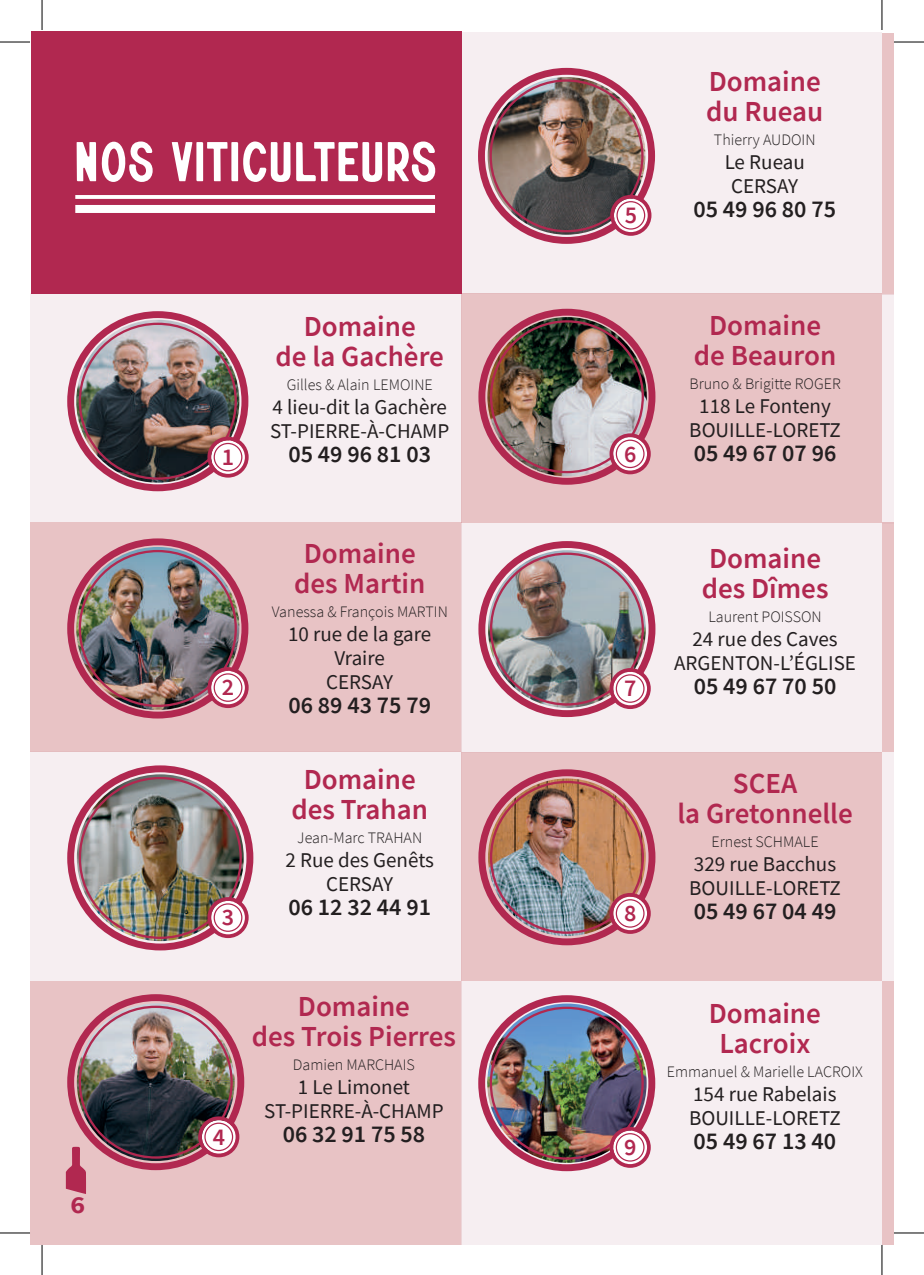
<style>
.page{position:relative;width:924px;height:1275px;background:#fff}
.page>*{position:absolute;margin:0;border:0;box-sizing:border-box;transform-origin:0 0}
.t1{font:56px "Athena";letter-spacing:-.03em;color:#fff}
.t2{font:600 29px/30px "Source Sans Pro";color:#b12850;text-align:center}
.t3{font:700 24.8px "Source Sans Pro";color:#b12850;scale:1.12 1}
.t4{font:600 24px "Source Sans Pro";color:#231f20}
.t5{font:600 24px "Source Sans Pro";color:#b12850}
.t6{font:21px/24px "Source Sans Pro";color:#231f20;text-align:center}
.t7{font:300 16px "Source Sans Pro";color:#231f20}
</style>
<div class="page">
<div style="left:31px;top:752px;width:431px;height:229px;background:#f6eef1"></div>
<div style="left:462px;top:32px;width:419px;height:261px;background:#f6eef1"></div>
<div style="left:31px;top:293px;width:431px;height:229px;background:#f6eef1"></div>
<img style="left:76px;top:320px;width:163px;height:163px;border-radius:81px">
<div style="left:67px;top:311px;width:181px;height:180px;border:7px solid #b12850;border-radius:50%"></div>
<div style="left:31px;top:522px;width:430px;height:230px;background:#e8c3c5"></div>
<img style="left:76px;top:547px;width:163px;height:163px;border-radius:81px">
<div style="left:67px;top:538px;width:181px;height:180px;border:7px solid #b12850;border-radius:50%"></div>
<div style="left:31px;top:981px;width:430px;height:263px;background:#e8c3c5"></div>
<img style="left:77px;top:774px;width:166px;height:167px;border-radius:83px">
<div style="left:67px;top:765px;width:186px;height:185px;border:7px solid #b12850;border-radius:50%"></div>
<div style="left:881px;top:33px;width:11px;height:261px;background:#e8c3c5"></div>
<div style="left:461px;top:523px;width:420px;height:229px;background:#f6eef1"></div>
<div style="left:461px;top:293px;width:420px;height:230px;background:#e8c3c5"></div>
<div style="left:461px;top:752px;width:420px;height:229px;background:#e8c3c5"></div>
<div style="left:881px;top:294px;width:11px;height:230px;background:#f6eef1"></div>
<div style="left:461px;top:981px;width:420px;height:263px;background:#f6eef1"></div>
<div style="left:881px;top:752px;width:11px;height:229px;background:#f6eef1"></div>
<div style="left:881px;top:981px;width:11px;height:263px;background:#e8c3c5"></div>
<div style="left:881px;top:522px;width:11px;height:230px;background:#e8c3c5"></div>
<img style="left:487px;top:77px;width:158px;height:158px;border-radius:79px">
<div style="left:478px;top:68px;width:176px;height:176px;border:7px solid #b12850;border-radius:50%"></div>
<div style="left:31px;top:31px;width:430px;height:262px;background:#b12850"></div>
<div style="left:75px;top:205px;width:360px;height:8px;background:#fff"></div>
<hr style="left:75px;top:195px;width:360px;height:4px;background:#fcf8f9">
<svg style="left:211px;top:440px;width:34px;height:34px"></svg>
<div style="left:207px;top:437px;width:41px;height:40px;border:4px solid #b12850;border-radius:50%"></div>
<div style="left:213px;top:443px;width:29px;height:28px;border:1px solid #b12850;border-radius:50%"></div>
<svg style="left:211px;top:671px;width:34px;height:33px"></svg>
<div style="left:207px;top:667px;width:41px;height:41px;border:4px solid #b12850;border-radius:50%"></div>
<div style="left:213px;top:673px;width:29px;height:29px;border:1px solid #b12850;border-radius:50%"></div>
<svg style="left:613px;top:199px;width:34px;height:33px"></svg>
<div style="left:610px;top:195px;width:41px;height:41px;border:4px solid #b12850;border-radius:50%"></div>
<div style="left:616px;top:201px;width:29px;height:29px;border:1px solid #b12850;border-radius:50%"></div>
<svg style="left:211px;top:901px;width:34px;height:33px"></svg>
<div style="left:207px;top:897px;width:41px;height:41px;border:4px solid #b12850;border-radius:50%"></div>
<div style="left:213px;top:903px;width:29px;height:29px;border:1px solid #b12850;border-radius:50%"></div>
<svg style="left:66px;top:1146px;width:20px;height:48px"></svg>
<img style="left:77px;top:1003px;width:157px;height:158px;border-radius:79px">
<div style="left:67px;top:994px;width:177px;height:176px;border:7px solid #b12850;border-radius:50%"></div>
<svg style="left:202px;top:1120px;width:33px;height:33px"></svg>
<div style="left:198px;top:1116px;width:41px;height:41px;border:4px solid #b12850;border-radius:50%"></div>
<div style="left:204px;top:1122px;width:29px;height:29px;border:1px solid #b12850;border-radius:50%"></div>
<img style="left:487px;top:317px;width:159px;height:159px;border-radius:80px">
<div style="left:478px;top:309px;width:177px;height:176px;border:7px solid #b12850;border-radius:50%"></div>
<img style="left:488px;top:778px;width:157px;height:158px;border-radius:79px">
<div style="left:478px;top:769px;width:177px;height:176px;border:7px solid #b12850;border-radius:50%"></div>
<img style="left:487px;top:1003px;width:159px;height:159px;border-radius:80px">
<div style="left:478px;top:995px;width:177px;height:176px;border:7px solid #b12850;border-radius:50%"></div>
<svg style="left:613px;top:437px;width:33px;height:33px"></svg>
<div style="left:609px;top:433px;width:41px;height:41px;border:4px solid #b12850;border-radius:50%"></div>
<div style="left:615px;top:439px;width:29px;height:29px;border:1px solid #b12850;border-radius:50%"></div>
<svg style="left:613px;top:896px;width:33px;height:34px"></svg>
<div style="left:609px;top:893px;width:41px;height:41px;border:4px solid #b12850;border-radius:50%"></div>
<div style="left:615px;top:899px;width:29px;height:28px;border:1px solid #b12850;border-radius:50%"></div>
<svg style="left:613px;top:1130px;width:33px;height:34px"></svg>
<div style="left:609px;top:1127px;width:41px;height:40px;border:4px solid #b12850;border-radius:50%"></div>
<div style="left:615px;top:1133px;width:29px;height:28px;border:1px solid #b12850;border-radius:50%"></div>
<img style="left:488px;top:550px;width:157px;height:158px;border-radius:79px">
<div style="left:478px;top:541px;width:177px;height:176px;border:7px solid #b12850;border-radius:50%"></div>
<svg style="left:613px;top:672px;width:33px;height:33px"></svg>
<div style="left:609px;top:668px;width:41px;height:41px;border:4px solid #b12850;border-radius:50%"></div>
<div style="left:615px;top:674px;width:29px;height:29px;border:1px solid #b12850;border-radius:50%"></div>
<hr style="left:0;top:42px;width:30px;height:1px;background:#000">
<hr style="left:893px;top:42px;width:30px;height:1px;background:#000">
<hr style="left:0;top:1232px;width:30px;height:1px;background:#000">
<hr style="left:893px;top:1232px;width:30px;height:1px;background:#000">
<hr style="left:42px;top:0;width:1px;height:30px;background:#000">
<hr style="left:42px;top:1245px;width:1px;height:30px;background:#000">
<hr style="left:881px;top:0;width:1px;height:30px;background:#000">
<hr style="left:881px;top:1245px;width:1px;height:30px;background:#000">
<h1 class="t1" style="left:74px;top:128px;width:365px">NOS VITICULTEURS</h1>
<p class="t5" style="left:222px;top:441px;width:14px">1</p>
<h2 class="t2" style="left:275px;top:311px;width:170px">Domaine<br>de la Gachère</h2>
<p class="t7" style="left:286px;top:375px;width:147px">Gilles &amp; Alain LEMOINE</p>
<p class="t6" style="left:270px;top:395px;width:181px;text-align:left">4 lieu-dit la Gachère<br>ST-PIERRE-À-CHAMP</p>
<p class="t4" style="left:288px;top:438px;width:144px">05 49 96 81 03</p>
<p class="t5" style="left:222px;top:671px;width:14px">2</p>
<p class="t5" style="left:222px;top:901px;width:14px">3</p>
<h2 class="t2" style="left:294px;top:538px;width:133px">Domaine des Martin</h2>
<p class="t7" style="left:271px;top:602px;width:177px">Vanessa &amp; François MARTIN</p>
<p class="t6" style="left:288px;top:622px;width:145px">10 rue de la gare<br>Vraire<br>CERSAY</p>
<p class="t4" style="left:288px;top:689px;width:144px">06 89 43 75 79</p>
<h2 class="t2" style="left:291px;top:764px;width:138px">Domaine des Trahan</h2>
<p class="t7" style="left:297px;top:828px;width:126px">Jean-Marc TRAHAN</p>
<p class="t6" style="left:285px;top:848px;width:150px">2 Rue des Genêts<br>CERSAY</p>
<p class="t4" style="left:288px;top:891px;width:144px">06 12 32 44 91</p>
<h2 class="t2" style="left:252px;top:991px;width:205px">Domaine<br>des Trois Pierres</h2>
<p class="t7" style="left:293px;top:1055px;width:123px">Damien MARCHAIS</p>
<p class="t6" style="left:264px;top:1075px;width:181px">1 Le Limonet<br>ST-PIERRE-À-CHAMP</p>
<p class="t3" style="left:71px;top:1187px;width:15px">6</p>
<p class="t5" style="left:213px;top:1120px;width:14px">4</p>
<p class="t4" style="left:282px;top:1118px;width:144px">06 32 91 75 58</p>
<p class="t5" style="left:624px;top:199px;width:14px">5</p>
<p class="t5" style="left:623px;top:438px;width:14px">6</p>
<h2 class="t2" style="left:705px;top:66px;width:119px;text-align:left">Domaine du Rueau</h2>
<p class="t7" style="left:713px;top:130px;width:103px">Thierry AUDOIN</p>
<p class="t6" style="left:724px;top:150px;width:82px">Le Rueau<br>CERSAY</p>
<p class="t4" style="left:693px;top:194px;width:144px">05 49 96 80 75</p>
<h2 class="t2" style="left:693px;top:310px;width:144px">Domaine de Beauron</h2>
<p class="t7" style="left:689px;top:373px;width:153px">Bruno &amp; Brigitte ROGER</p>
<p class="t6" style="left:689px;top:393px;width:153px">118 Le Fonteny<br>BOUILLE-LORETZ</p>
<p class="t4" style="left:693px;top:437px;width:144px">05 49 67 07 96</p>
<h2 class="t2" style="left:701px;top:543px;width:128px;text-align:left">Domaine des Dîmes</h2>
<p class="t7" style="left:708px;top:607px;width:115px">Laurent POISSON</p>
<p class="t6" style="left:674px;top:627px;width:183px">24 rue des Caves<br>ARGENTON-L’ÉGLISE</p>
<p class="t5" style="left:623px;top:672px;width:14px">7</p>
<p class="t4" style="left:693px;top:670px;width:144px">05 49 67 70 50</p>
<p class="t5" style="left:623px;top:897px;width:14px">8</p>
<p class="t5" style="left:623px;top:1131px;width:14px">9</p>
<h2 class="t2" style="left:677px;top:768px;width:177px">SCEA<br>la Gretonnelle</h2>
<p class="t7" style="left:711px;top:831px;width:108px">Ernest SCHMALE</p>
<p class="t6" style="left:689px;top:851px;width:153px;text-align:left">329 rue Bacchus<br>BOUILLE-LORETZ</p>
<p class="t4" style="left:693px;top:895px;width:144px">05 49 67 04 49</p>
<h2 class="t2" style="left:708px;top:997px;width:113px">Domaine<br>Lacroix</h2>
<p class="t7" style="left:666px;top:1061px;width:197px">Emmanuel &amp; Marielle LACROIX</p>
<p class="t6" style="left:688px;top:1081px;width:153px;text-align:left">154 rue Rabelais<br>BOUILLE-LORETZ</p>
<p class="t4" style="left:693px;top:1125px;width:144px">05 49 67 13 40</p>
</div>
